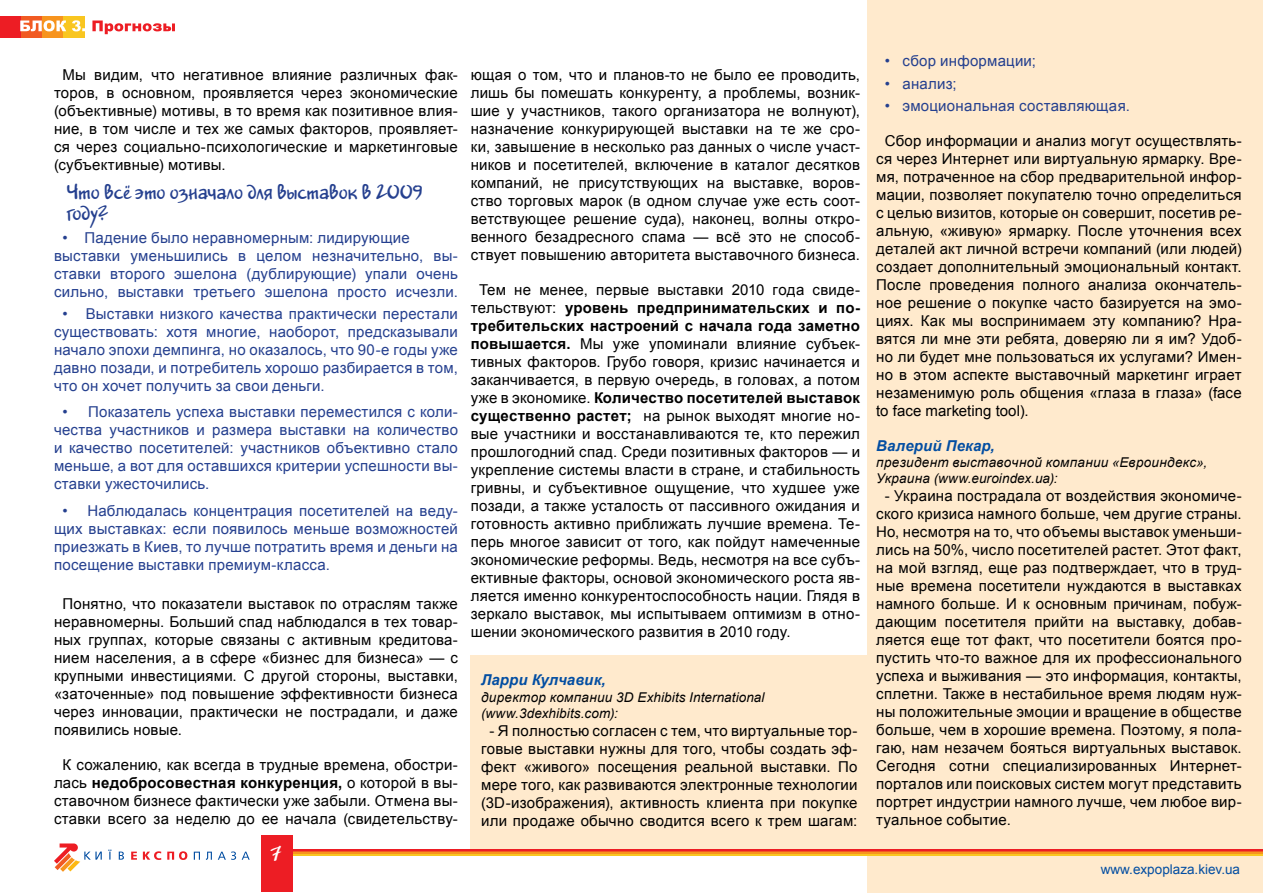
<style>
.page{position:relative;width:1263px;height:893px;background:#fff}
.page>*{position:absolute;margin:0;border:0;box-sizing:border-box;transform-origin:0 0}
.t1{font:700 21px "Jakob C";color:#fff}
.t2{font:700 19.5px/21px "Jakob C";letter-spacing:.005em;color:#25408f}
.t3{font:15px/18px "Arial";letter-spacing:.015em;color:#000;text-align:justify}
.t4{font:15px/18px "Arial";letter-spacing:.015em;color:#25408f;text-align:justify}
.t5{font:italic 700 15px "Arial";letter-spacing:.01em;color:#034ea2}
.t6{font:italic 13.5px/16.2px "Arial";letter-spacing:.02em;color:#000}
.t7{font:13.5px "Arial";color:#034ea2}
.s1{font-weight:700}
</style>
<div class="page">
<div style="left:471px;top:655px;width:405px;height:198px;background:#ffeacd"></div>
<div style="left:867px;top:0;width:396px;height:893px;background:#ffeacd"></div>
<svg style="left:54px;top:843px;width:70px;height:29px"></svg>
<svg style="left:131px;top:851px;width:56px;height:9px"></svg>
<svg style="left:194px;top:851px;width:56px;height:9px"></svg>
<hr style="left:262px;top:849px;width:1001px;height:2px;background:#ed1d24">
<hr style="left:262px;top:851px;width:1001px;height:2px;background:#f15a22">
<hr style="left:262px;top:853px;width:1001px;height:1px;background:#f7941e">
<hr style="left:262px;top:854px;width:1001px;height:2px;background:#f9c620">
<div style="left:261px;top:835px;width:32px;height:57px;background:#ed1d24"></div>
<div style="left:0;top:16px;width:21px;height:21px;background:#ed1d24"></div>
<div style="left:21px;top:16px;width:22px;height:21px;background:#f15a22"></div>
<div style="left:42px;top:16px;width:22px;height:21px;background:#f7941e"></div>
<div style="left:64px;top:16px;width:21px;height:21px;background:#f9c620"></div>
<svg style="left:92px;top:21px;width:83px;height:13px"></svg>
<svg style="left:20px;top:20px;width:65px;height:11px"></svg>
<p class="t3" style="left:54px;top:66px;width:405px;text-indent:9px">Мы видим, что негативное влияние различных фак&shy;торов, в основном, проявляется через экономические (объективные) мотивы, в то время как позитивное влия&shy;ние, в том числе и тех же самых факторов, проявляет&shy;ся через социально-психологические и маркетинговые (субъективные) мотивы.</p>
<h2 class="t2" style="left:67px;top:183px;width:357px">Что всё это означало для выставок в 2009 году?</h2>
<p class="t4" style="left:54px;top:229px;width:405px;text-align:left;text-indent:9px">• Падение было неравномерным: лидирующие выставки уменьшились в целом незначительно, вы&shy;ставки второго эшелона (дублирующие) упали очень сильно, выставки третьего эшелона просто исчезли.</p>
<p class="t4" style="left:54px;top:305px;width:405px;text-indent:9px">• Выставки низкого качества практически перестали существовать: хотя многие, наоборот, предсказывали начало эпохи демпинга, но оказалось, что 90-е годы уже давно позади, и потребитель хорошо разбирается в том, что он хочет получить за свои деньги.</p>
<p class="t4" style="left:54px;top:403px;width:405px;text-indent:9px">• Показатель успеха выставки переместился с коли&shy;чества участников и размера выставки на количество и качество посетителей: участников объективно стало меньше, а вот для оставшихся критерии успешности вы&shy;ставки ужесточились.</p>
<p class="t4" style="left:54px;top:502px;width:405px;text-indent:9px">• Наблюдалась концентрация посетителей на веду&shy;щих выставках: если появилось меньше возможностей приезжать в Киев, то лучше потратить время и деньги на посещение выставки премиум-класса.</p>
<p class="t3" style="left:54px;top:595px;width:405px;text-indent:9px">Понятно, что показатели выставок по отраслям также неравномерны. Больший спад наблюдался в тех товар&shy;ных группах, которые связаны с активным кредитова&shy;нием населения, а в сфере «бизнес для бизнеса» — с крупными инвестициями. С другой стороны, выставки, «заточенные» под повышение эффективности бизнеса через инновации, практически не пострадали, и даже появились новые.</p>
<p class="t3" style="left:54px;top:756px;width:405px;text-align:center">К сожалению, как всегда в трудные времена, обостри&shy;лась <span class="s1">недобросовестная конкуренция,</span> о которой в вы&shy;ставочном бизнесе фактически уже забыли. Отмена вы&shy;ставки всего за неделю до ее начала (свидетельству-</p>
<h1 class="t1" style="left:271px;top:837px;width:12px">7</h1>
<p class="t3" style="left:471px;top:66px;width:391px">ющая о том, что и планов-то не было ее проводить, лишь бы помешать конкуренту, а проблемы, возник&shy;шие у участников, такого организатора не волнуют), назначение конкурирующей выставки на те же сро&shy;ки, завышение в несколько раз данных о числе участ&shy;ников и посетителей, включение в каталог десятков компаний, не присутствующих на выставке, воров&shy;ство торговых марок (в одном случае уже есть соот&shy;ветствующее решение суда), наконец, волны откро&shy;венного безадресного спама — всё это не способ&shy;ствует повышению авторитета выставочного бизнеса.</p>
<p class="t3" style="left:471px;top:281px;width:391px;text-indent:9px">Тем не менее, первые выставки 2010 года свиде&shy;тельствуют: <span class="s1">уровень предпринимательских и по&shy;требительских настроений с начала года заметно повышается.</span> Мы уже упоминали влияние субъек&shy;тивных факторов. Грубо говоря, кризис начинается и заканчивается, в первую очередь, в головах, а потом уже в экономике. <span class="s1">Количество посетителей выставок существенно растет;</span> на рынок выходят многие но&shy;вые участники и восстанавливаются те, кто пережил прошлогодний спад. Среди позитивных факторов — и укрепление системы власти в стране, и стабильность гривны, и субъективное ощущение, что худшее уже позади, а также усталость от пассивного ожидания и готовность активно приближать лучшие времена. Те&shy;перь многое зависит от того, как пойдут намеченные экономические реформы. Ведь, несмотря на все субъ&shy;ективные факторы, основой экономического роста яв&shy;ляется именно конкурентоспособность нации. Глядя в зеркало выставок, мы испытываем оптимизм в отно&shy;шении экономического развития в 2010 году.</p>
<p class="t5" style="left:481px;top:670px;width:126px">Ларри Кулчавик,</p>
<p class="t6" style="left:481px;top:689px;width:285px">директор компании 3D Exhibits International (www.3dexhibits.com):</p>
<p class="t3" style="left:481px;top:722px;width:378px;text-align:center">- Я полностью согласен с тем, что виртуальные тор&shy;говые выставки нужны для того, чтобы создать эф&shy;фект «живого» посещения реальной выставки. По мере того, как развиваются электронные технологии (3D-изображения), активность клиента при покупке или продаже обычно сводится всего к трем шагам:</p>
<p class="t4" style="left:885px;top:52px;width:153px">• сбор информации;</p>
<p class="t4" style="left:885px;top:75px;width:74px">• анализ;</p>
<p class="t4" style="left:885px;top:97px;width:247px">• эмоциональная составляющая.</p>
<p class="t3" style="left:876px;top:132px;width:367px;text-indent:9px">Сбор информации и анализ могут осуществлять&shy;ся через Интернет или виртуальную ярмарку. Вре&shy;мя, потраченное на сбор предварительной инфор&shy;мации, позволяет покупателю точно определиться с целью визитов, которые он совершит, посетив ре&shy;альную, «живую» ярмарку. После уточнения всех деталей акт личной встречи компаний (или людей) создает дополнительный эмоциональный контакт.<br>После проведения полного анализа окончатель&shy;ное решение о покупке часто базируется на эмо&shy;циях. Как мы воспринимаем эту компанию? Нра&shy;вятся ли мне эти ребята, доверяю ли я им? Удоб&shy;но ли будет мне пользоваться их услугами? Имен&shy;но в этом аспекте выставочный маркетинг играет незаменимую роль общения «глаза в глаза» (face to face marketing tool).</p>
<p class="t5" style="left:876px;top:436px;width:120px">Валерий Пекар,</p>
<p class="t6" style="left:876px;top:454px;width:332px">президент выставочной компании «Евроиндекс»,<br>Украина (www.euroindex.ua):</p>
<p class="t3" style="left:876px;top:487px;width:367px;text-indent:9px">- Украина пострадала от воздействия экономиче&shy;ского кризиса намного больше, чем другие страны.<br>Но, несмотря на то, что объемы выставок уменьши&shy;лись на 50%, число посетителей растет. Этот факт, на мой взгляд, еще раз подтверждает, что в труд&shy;ные времена посетители нуждаются в выставках намного больше. И к основным причинам, побуж&shy;дающим посетителя прийти на выставку, добав&shy;ляется еще тот факт, что посетители боятся про&shy;пустить что-то важное для их профессионального успеха и выживания — это информация, контакты, сплетни. Также в нестабильное время людям нуж&shy;ны положительные эмоции и вращение в обществе больше, чем в хорошие времена. Поэтому, я пола&shy;гаю, нам незачем бояться виртуальных выставок.<br>Сегодня сотни специализированных Интернет&shy;порталов или поисковых систем могут представить портрет индустрии намного лучше, чем любое вир&shy;туальное событие.</p>
<p class="t7" style="left:1101px;top:860px;width:141px">www.expoplaza.kiev.ua</p>
</div>
